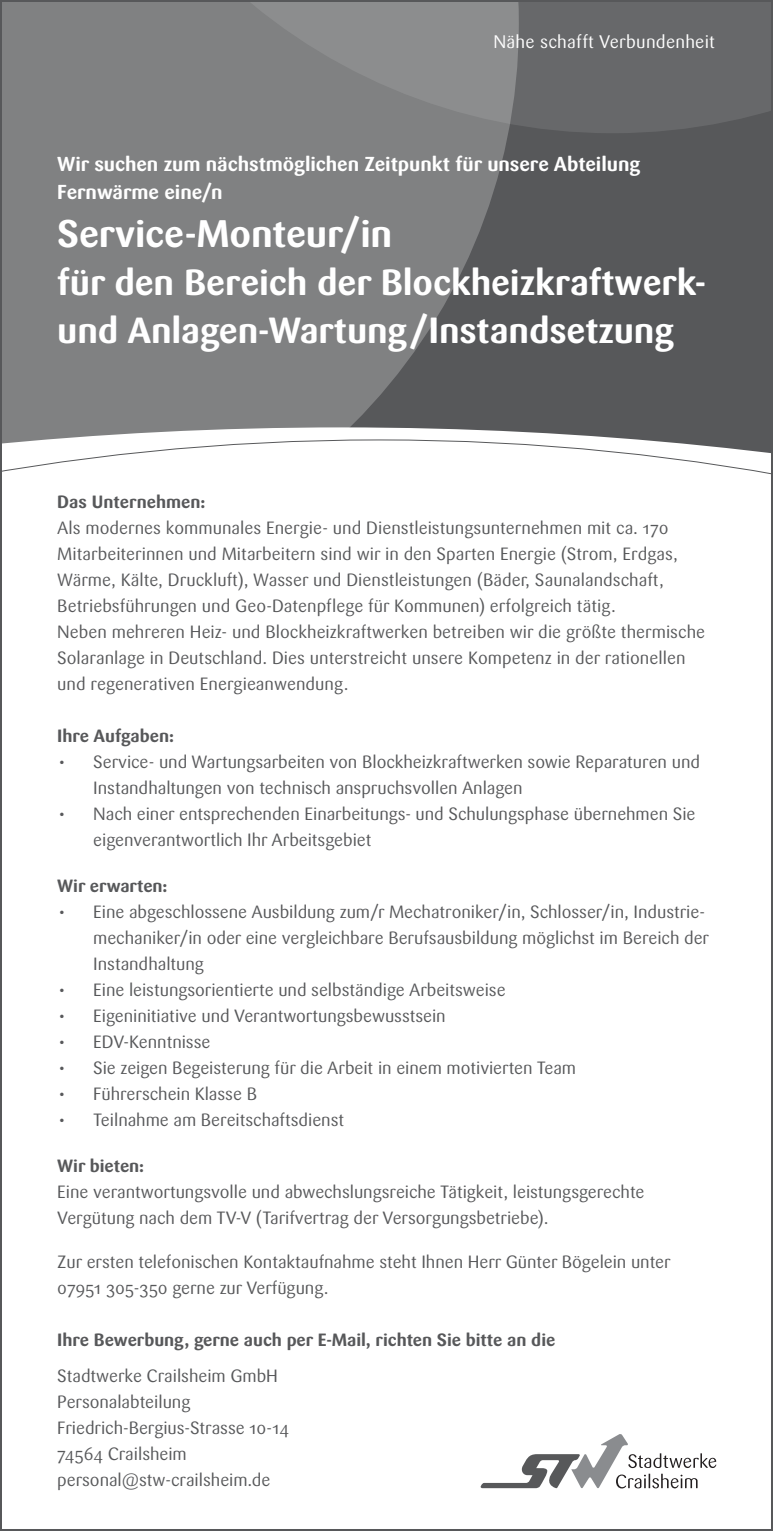
<style>
.page{position:relative;width:773px;height:1531px;background:#fff}
.page>*{position:absolute;margin:0;border:0;box-sizing:border-box;transform-origin:0 0}
.Fließtext{font:700 38px "Sari OT";letter-spacing:-.005em;color:#fff}
.Fließtext-2{font:700 36px "Sari OT";letter-spacing:-.005em;color:#fff}
.Fließtext-3{font:700 20px/28px "Sari OT";letter-spacing:-.005em;color:#fff}
.t1{font:18px "Sari OT";letter-spacing:.01em;color:#fff}
.Fließtext-4{font:17.6px/26px "Sari OT";letter-spacing:-.005em;color:#57585a}
.Fließtext-5{font:700 17.6px "Sari OT";letter-spacing:-.005em;color:#57585a}
</style>
<div class="page">
<div style="left:0;top:0;width:773px;height:479px;background:#57585a"></div>
<svg style="left:3px;top:3px;width:505px;height:424px;background:#7b7c7d"></svg>
<svg style="left:45px;top:3px;width:725px;height:130px"></svg>
<svg style="left:3px;top:427px;width:627px;height:12px;background:#c4c4c5"></svg>
<svg style="left:3px;top:439px;width:767px;height:40px;background:#f5f5f5"></svg>
<svg style="left:480px;top:1434px;width:236px;height:54px"></svg>
<p class="t1" style="left:493px;top:30px;width:223px">Nähe schafft Verbundenheit</p>
<p class="Fließtext-3" style="left:57px;top:150px;width:584px">Wir suchen zum nächstmöglichen Zeitpunkt für unsere Abteilung<br>Fernwärme eine/n</p>
<p class="Fließtext" style="left:57px;top:209px;width:337px">Service-Monteur/in</p>
<p class="Fließtext-2" style="left:57px;top:259px;width:650px">für den Bereich der Blockheizkraftwerk-</p>
<p class="Fließtext-2" style="left:57px;top:307px;width:618px">und Anlagen-Wartung/Instandsetzung</p>
<p class="Fließtext-5" style="left:57px;top:490px;width:150px">Das Unternehmen:</p>
<p class="Fließtext-4" style="left:57px;top:515px;width:649px">Als modernes kommunales Energie- und Dienstleistungsunternehmen mit ca. 170<br>Mitarbeiterinnen und Mitarbeitern sind wir in den Sparten Energie (Strom, Erdgas, Wärme, Kälte, Druckluft), Wasser und Dienstleistungen (Bäder, Saunalandschaft, Betriebsführungen und Geo-Datenpflege für Kommunen) erfolgreich tätig.<br>Neben mehreren Heiz- und Blockheizkraftwerken betreiben wir die größte thermische Solaranlage in Deutschland. Dies unterstreicht unsere Kompetenz in der rationellen und regenerativen Energieanwendung.</p>
<p class="Fließtext-5" style="left:57px;top:724px;width:118px">Ihre Aufgaben:</p>
<p class="Fließtext-4" style="left:93px;top:749px;width:608px;text-indent:-36px">• Service- und Wartungsarbeiten von Blockheizkraftwerken sowie Reparaturen und<br>Instandhaltungen von technisch anspruchsvollen Anlagen</p>
<p class="Fließtext-4" style="left:93px;top:801px;width:603px;text-indent:-36px">• Nach einer entsprechenden Einarbeitungs- und Schulungsphase übernehmen Sie eigenverantwortlich Ihr Arbeitsgebiet</p>
<p class="Fließtext-5" style="left:57px;top:874px;width:112px">Wir erwarten:</p>
<p class="Fließtext-4" style="left:93px;top:899px;width:617px;text-indent:-36px">• Eine abgeschlossene Ausbildung zum/r Mechatroniker/in, Schlosser/in, Industrie&shy;mechaniker/in oder eine vergleichbare Berufsausbildung möglichst im Bereich der<br>Instandhaltung</p>
<p class="Fließtext-4" style="left:57px;top:977px;width:450px">• Eine leistungsorientierte und selbständige Arbeitsweise</p>
<p class="Fließtext-4" style="left:57px;top:1003px;width:390px">• Eigeninitiative und Verantwortungsbewusstsein</p>
<p class="Fließtext-4" style="left:57px;top:1029px;width:155px">• EDV-Kenntnisse</p>
<p class="Fließtext-4" style="left:57px;top:1055px;width:520px">• Sie zeigen Begeisterung für die Arbeit in einem motivierten Team</p>
<p class="Fließtext-4" style="left:57px;top:1081px;width:201px">• Führerschein Klasse B</p>
<p class="Fließtext-4" style="left:57px;top:1107px;width:288px">• Teilnahme am Bereitschaftsdienst</p>
<p class="Fließtext-5" style="left:57px;top:1154px;width:88px">Wir bieten:</p>
<p class="Fließtext-4" style="left:57px;top:1179px;width:589px">Eine verantwortungsvolle und abwechslungsreiche Tätigkeit, leistungsgerechte<br>Vergütung nach dem TV-V (Tarifvertrag der Versorgungsbetriebe).</p>
<p class="Fließtext-4" style="left:57px;top:1249px;width:615px">Zur ersten telefonischen Kontaktaufnahme steht Ihnen Herr Günter Bögelein unter<br>07951 305-350 gerne zur Verfügung.</p>
<p class="Fließtext-5" style="left:57px;top:1328px;width:499px">Ihre Bewerbung, gerne auch per E-Mail, richten Sie bitte an die</p>
<p class="Fließtext-4" style="left:57px;top:1363px;width:222px">Stadtwerke Crailsheim GmbH</p>
<p class="Fließtext-4" style="left:57px;top:1389px;width:135px">Personalabteilung</p>
<p class="Fließtext-4" style="left:57px;top:1415px;width:233px">Friedrich-Bergius-Strasse 10-14</p>
<p class="Fließtext-4" style="left:57px;top:1441px;width:131px">74564 Crailsheim</p>
<p class="Fließtext-4" style="left:57px;top:1467px;width:215px">personal@stw-crailsheim.de</p>
</div>
